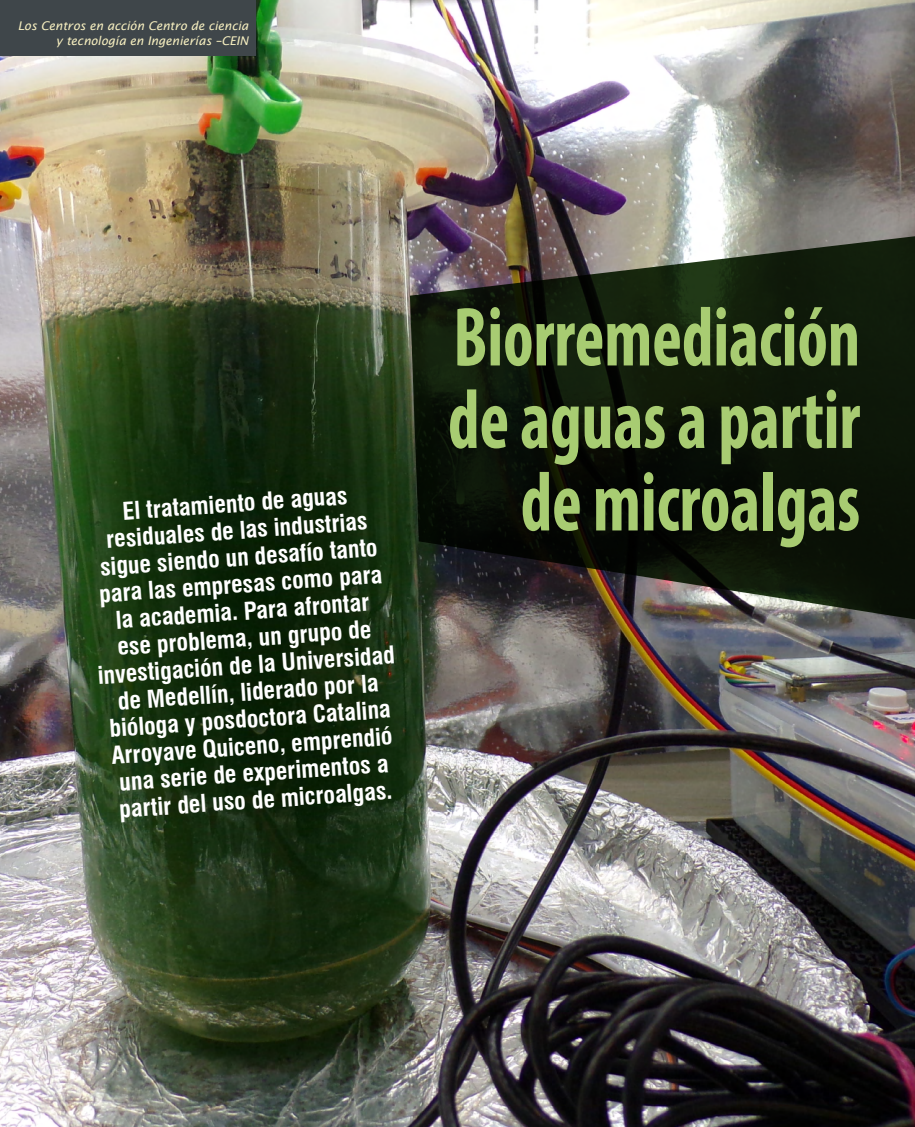
<style>
.page{position:relative;width:915px;height:1127px;background:#fff}
.page>*{position:absolute;margin:0;border:0;box-sizing:border-box;transform-origin:0 0}
.t1{font:700 condensed 84.6px/82.5px "Myriad Pro";color:#a8cc72;text-align:right;scale:.83 1}
.t2{font:700 condensed 24px/27px "Swiss 721 BT";color:#fff;text-align:center}
.t3{font:italic 12px/15px "Lucida Sans";color:#f8f0c1;text-align:right}
</style>
<div class="page">
<img style="left:0;top:0;width:914px;height:1127px">
<svg style="left:410px;top:235px;width:504px;height:386px;background:#1f2519"></svg>
<div style="left:0;top:0;width:255px;height:56px;background:#3f464a"></div>
<p class="t3" style="left:18px;top:18px;width:232px">Los Centros en acción Centro de ciencia y tecnología en Ingenierías –CEIN</p>
<p class="t2" style="left:86px;top:500px;width:299px;rotate:-4deg">El tratamiento de aguas residuales de las industrias sigue siendo un desafío tanto para las empresas como para la academia. Para afrontar<br>ese problema, un grupo de investigación de la Universidad de Medellín, liderado por la bióloga y posdoctora Catalina<br>Arroyave Quiceno, emprendió una serie de experimentos a partir del uso de microalgas.</p>
<h1 class="t1" style="left:448px;top:294px;width:498px">Biorremediación de aguas a partir de microalgas</h1>
</div>
